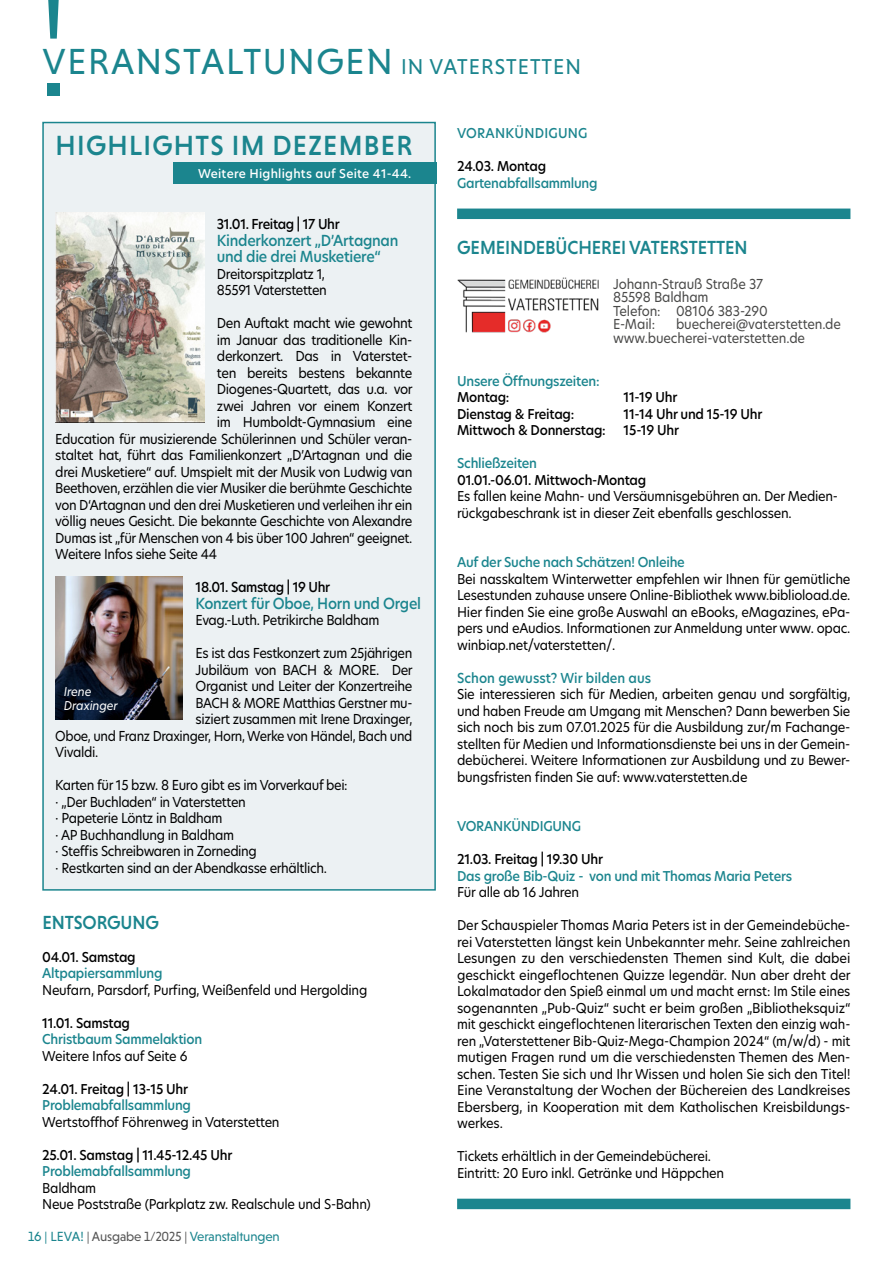
<style>
.page{position:relative;width:893px;height:1263px;background:#fff}
.page>*{position:absolute;margin:0;border:0;box-sizing:border-box;transform-origin:0 0}
.t1{font:36.9px "Niveau Grotesk";letter-spacing:.045em;color:#1b858e}
.t2{font:500 28.2px "Niveau Grotesk";letter-spacing:.05em;color:#1b858e}
.t3{font:500 19.35px "Niveau Grotesk";letter-spacing:-.005em;color:#1b858e;scale:.95 1}
.t4{font:500 15px/16.5px "New Hero";letter-spacing:-.02em;color:#1b858e;scale:.94 1}
.t5{font:13.5px/16.5px "New Hero";letter-spacing:-.03em;color:#000;scale:.94 1}
.t6{font:13.5px "New Hero";letter-spacing:-.03em;color:#000;scale:.95 1}
.t7{font:13.5px/13.5px "New Hero";letter-spacing:-.01em;color:#494948;scale:.94 1}
.t8{font:13.5px "New Hero";letter-spacing:-.03em;color:#000;scale:.93 1}
.t9{font:13.5px "New Hero";letter-spacing:-.03em;color:#000;scale:.92 1}
.t10{font:13.5px "Niveau Grotesk";letter-spacing:-.01em;color:#1b858e}
.t11{font:500 13.5px "New Hero";letter-spacing:-.03em;color:#000;scale:.94 1}
.t12{font:500 13.5px "New Hero";color:#1b858e;scale:.94 1}
.t13{font:13.35px/16.5px "New Hero";letter-spacing:-.02em;color:#000;scale:.95 1}
.t14{font:13.35px/16.5px "New Hero";letter-spacing:-.02em;color:#000;text-align:justify;scale:.96 1}
.t15{font:500 13.35px "New Hero";letter-spacing:-.02em;color:#1b858e;scale:.95 1}
.t16{font:500 13.35px "New Hero";letter-spacing:-.02em;color:#000;scale:.95 1}
.t17{font:500 13.35px "New Hero";letter-spacing:.02em;color:#1b858e;scale:.95 1}
.t18{font:500 12px "New Hero";letter-spacing:.02em;color:#fff}
.t19{font:italic 12px/13.5px "New Hero";letter-spacing:-.01em;color:#fff;scale:.96 1}
.s1{font-size:21.9px}
.s2{font-family:"Avenir"}
.s3{color:#565656}
.s4{font-size:13.35px}
</style>
<div class="page">
<svg style="left:48px;top:0;width:11px;height:39px"></svg>
<div style="left:47px;top:83px;width:13px;height:13px;background:#1b858e"></div>
<div style="left:42px;top:122px;width:394px;height:769px;background:#ecf1f3;border:2px solid #1b858e"></div>
<div style="left:173px;top:163px;width:263px;height:21px;background:#1b858e"></div>
<img style="left:55px;top:576px;width:128px;height:143px">
<img style="left:55px;top:213px;width:149px;height:209px">
<div style="left:457px;top:209px;width:393px;height:10px;background:#1b858e"></div>
<div style="left:457px;top:1199px;width:393px;height:10px;background:#1b858e"></div>
<img style="left:457px;top:277px;width:142px;height:56px">
<h1 class="t1" style="left:43px;top:40px;width:540px">VERANSTALTUNGEN <span class="s1">IN VATERSTETTEN</span></h1>
<h2 class="t2" style="left:55px;top:129px;width:358px">HIGHLIGHTS IM DEZEMBER</h2>
<p class="t18" style="left:198px;top:165px;width:215px">Weitere Highlights auf Seite 41-44.</p>
<p class="t11" style="left:217px;top:215px;width:132px">31.01. Freitag | 17 Uhr</p>
<p class="t4" style="left:217px;top:232px;width:195px">Kinderkonzert „D’Artagnan und die drei Musketiere“</p>
<p class="t5" style="left:217px;top:265px;width:119px">Dreitorspitzplatz 1,<br>85591 Vaterstetten</p>
<p class="t6" style="left:217px;top:314px;width:207px">Den Auftakt macht wie gewohnt</p>
<p class="t6" style="left:217px;top:331px;width:207px">im Januar das traditionelle Kin-</p>
<p class="t6" style="left:217px;top:347px;width:207px">derkonzert. Das in Vaterstet-</p>
<p class="t6" style="left:217px;top:364px;width:207px">ten bereits bestens bekannte</p>
<p class="t6" style="left:217px;top:380px;width:208px">Diogenes-Quartett, das u.a. vor</p>
<p class="t6" style="left:217px;top:397px;width:207px">zwei Jahren vor einem Konzert</p>
<p class="t6" style="left:217px;top:413px;width:207px">im Humboldt-Gymnasium eine</p>
<p class="t6" style="left:55px;top:430px;width:377px">Education für musizierende Schülerinnen und Schüler veran-</p>
<p class="t6" style="left:55px;top:446px;width:377px">staltet hat, führt das Familienkonzert „D’Artagnan und die</p>
<p class="t6" style="left:55px;top:463px;width:377px">drei Musketiere“ auf. Umspielt mit der Musik von Ludwig van</p>
<p class="t5" style="left:55px;top:480px;width:381px">Beethoven, erzählen die vier Musiker die berühmte Geschichte</p>
<p class="t8" style="left:55px;top:496px;width:385px">von D‘Artagnan und den drei Musketieren und verleihen ihr ein</p>
<p class="t6" style="left:55px;top:512px;width:377px">völlig neues Gesicht. Die bekannte Geschichte von Alexandre</p>
<p class="t5" style="left:55px;top:529px;width:381px">Dumas ist „für Menschen von 4 bis über 100 Jahren“ geeignet.</p>
<p class="t5" style="left:55px;top:546px;width:174px">Weitere Infos siehe Seite 44</p>
<p class="t11" style="left:196px;top:578px;width:145px">18.01. Samstag | 19 Uhr</p>
<p class="t4" style="left:196px;top:595px;width:241px">Konzert für Oboe, Horn und Orgel</p>
<p class="t5" style="left:196px;top:612px;width:197px">Evag.-Luth. Petrikirche Baldham</p>
<p class="t5" style="left:196px;top:645px;width:232px">Es ist das Festkonzert zum 25jährigen</p>
<p class="t6" style="left:196px;top:661px;width:230px">Jubiläum von BACH &amp; MORE. Der</p>
<p class="t6" style="left:196px;top:677px;width:230px">Organist und Leiter der Konzertreihe</p>
<p class="t8" style="left:196px;top:694px;width:235px">BACH &amp; MORE Matthias Gerstner mu-</p>
<p class="t5" style="left:196px;top:711px;width:232px">siziert zusammen mit Irene Draxinger,</p>
<p class="t9" style="left:55px;top:727px;width:390px">Oboe, und Franz Draxinger, Horn, Werke von Händel, Bach und</p>
<p class="t5" style="left:55px;top:744px;width:47px">Vivaldi.</p>
<p class="t5" style="left:55px;top:777px;width:313px">Karten für 15 bzw. 8 Euro gibt es im Vorverkauf bei: <span class="s2">·</span> „Der Buchladen“ in Vaterstetten<br><span class="s2">·</span> Papeterie Löntz in Baldham<br><span class="s2">·</span> AP Buchhandlung in Baldham<br><span class="s2">·</span> Steffis Schreibwaren in Zorneding<br><span class="s2">·</span> Restkarten sind an der Abendkasse erhältlich.</p>
<p class="t19" style="left:64px;top:685px;width:58px">Irene<br>Draxinger</p>
<h3 class="t3" style="left:42px;top:911px;width:124px">ENTSORGUNG</h3>
<p class="t16" style="left:42px;top:948px;width:100px">04.01. Samstag</p>
<p class="t15" style="left:42px;top:964px;width:128px">Altpapiersammlung</p>
<p class="t13" style="left:42px;top:981px;width:344px">Neufarn, Parsdorf, Purfing, Weißenfeld und Hergolding</p>
<p class="t16" style="left:42px;top:1014px;width:94px">11.01. Samstag</p>
<p class="t15" style="left:42px;top:1030px;width:170px">Christbaum Sammelaktion</p>
<p class="t13" style="left:42px;top:1047px;width:154px">Weitere Infos auf Seite 6</p>
<p class="t16" style="left:42px;top:1080px;width:155px">24.01. Freitag | 13-15 Uhr</p>
<p class="t15" style="left:42px;top:1096px;width:158px">Problemabfallsammlung</p>
<p class="t13" style="left:42px;top:1113px;width:251px">Wertstoffhof Föhrenweg in Vaterstetten</p>
<p class="t16" style="left:42px;top:1146px;width:202px">25.01. Samstag | 11.45-12.45 Uhr</p>
<p class="t15" style="left:42px;top:1162px;width:158px">Problemabfallsammlung</p>
<p class="t13" style="left:42px;top:1179px;width:347px">Baldham<br>Neue Poststraße (Parkplatz zw. Realschule und S-Bahn)</p>
<p class="t10" style="left:28px;top:1229px;width:253px">16 | LEVA! <span class="s3">| Ausgabe 1/2025 |</span> Veranstaltungen</p>
<p class="t17" style="left:457px;top:124px;width:139px">VORANKÜNDIGUNG</p>
<p class="t16" style="left:457px;top:157px;width:95px">24.03. Montag</p>
<p class="t15" style="left:457px;top:174px;width:149px">Gartenabfallsammlung</p>
<h3 class="t3" style="left:457px;top:236px;width:307px">GEMEINDEBÜCHEREI VATERSTETTEN</h3>
<p class="t7" style="left:613px;top:277px;width:166px">Johann-Strauß Straße 37<br>85598 Baldham<br>Telefon: 08106 383-290<br>E-Mail:</p>
<p class="t7" style="left:613px;top:317px;width:244px;text-indent:63px">buecherei@vaterstetten.de www.buecherei-vaterstetten.de</p>
<p class="t15" style="left:457px;top:372px;width:151px">Unsere Öffnungszeiten:</p>
<p class="t16" style="left:457px;top:388px;width:57px">Montag:</p>
<p class="t16" style="left:624px;top:388px;width:58px">11-19 Uhr</p>
<p class="t16" style="left:457px;top:405px;width:125px">Dienstag &amp; Freitag:</p>
<p class="t16" style="left:624px;top:405px;width:148px">11-14 Uhr und 15-19 Uhr</p>
<p class="t16" style="left:457px;top:421px;width:158px">Mittwoch &amp; Donnerstag:</p>
<p class="t16" style="left:624px;top:421px;width:60px">15-19 Uhr</p>
<p class="t15" style="left:457px;top:454px;width:86px">Schließzeiten</p>
<p class="t16" style="left:457px;top:471px;width:201px">01.01.-06.01. Mittwoch-Montag</p>
<p class="t13" style="left:457px;top:488px;width:403px">Es fallen keine Mahn- und Versäumnisgebühren an. Der Medien&shy;rückgabeschrank ist in dieser Zeit ebenfalls geschlossen.</p>
<p class="t15" style="left:457px;top:553px;width:241px">Auf der Suche nach Schätzen! Onleihe</p>
<p class="t14" style="left:457px;top:570px;width:411px">Bei nasskaltem Winterwetter empfehlen wir Ihnen für gemütliche Lesestunden zuhause unsere Online-Bibliothek www.biblioload.de.<br>Hier finden Sie eine große Auswahl an eBooks, eMagazines, ePa&shy;pers und eAudios. Informationen zur Anmeldung unter www. opac. winbiap.net/vaterstetten/.</p>
<p class="t12" style="left:457px;top:669px;width:208px">Schon gewusst? Wir bilden au<span class="s4">s</span></p>
<p class="t14" style="left:457px;top:686px;width:411px">Sie interessieren sich für Medien, arbeiten genau und sorgfältig, und haben Freude am Umgang mit Menschen? Dann bewerben Sie sich noch bis zum 07.01.2025 für die Ausbildung zur/m Fachange&shy;stellten für Medien und Informationsdienste bei uns in der Gemein&shy;debücherei. Weitere Informationen zur Ausbildung und zu Bewer&shy;bungsfristen finden Sie auf: www.vaterstetten.de</p>
<p class="t15" style="left:457px;top:817px;width:132px">VORANKÜNDIGUNG</p>
<p class="t16" style="left:457px;top:850px;width:155px">21.03. Freitag | 19.30 Uhr</p>
<p class="t15" style="left:457px;top:867px;width:354px">Das große Bib-Quiz - von und mit Thomas Maria Peters</p>
<p class="t13" style="left:457px;top:884px;width:130px">Für alle ab 16 Jahren</p>
<p class="t13" style="left:457px;top:917px;width:416px;text-align:justify">Der Schauspieler Thomas Maria Peters ist in der Gemeindebüche&shy;rei Vaterstetten längst kein Unbekannter mehr. Seine zahlreichen Lesungen zu den verschiedensten Themen sind Kult, die dabei geschickt eingeflochtenen Quizze legendär. Nun aber dreht der Lokalmatador den Spieß einmal um und macht ernst: Im Stile eines sogenannten „Pub-Quiz“ sucht er beim großen „Bibliotheksquiz“ mit geschickt eingeflochtenen literarischen Texten den einzig wah&shy;ren „Vaterstettener Bib-Quiz-Mega-Champion 2024“ (m/w/d) - mit mutigen Fragen rund um die verschiedensten Themen des Men&shy;schen. Testen Sie sich und Ihr Wissen und holen Sie sich den Titel!<br>Eine Veranstaltung der Wochen der Büchereien des Landkreises Ebersberg, in Kooperation mit dem Katholischen Kreisbildungs&shy;werkes.</p>
<p class="t13" style="left:457px;top:1148px;width:282px">Tickets erhältlich in der Gemeindebücherei.<br>Eintritt: 20 Euro inkl. Getränke und Häppchen</p>
</div>
